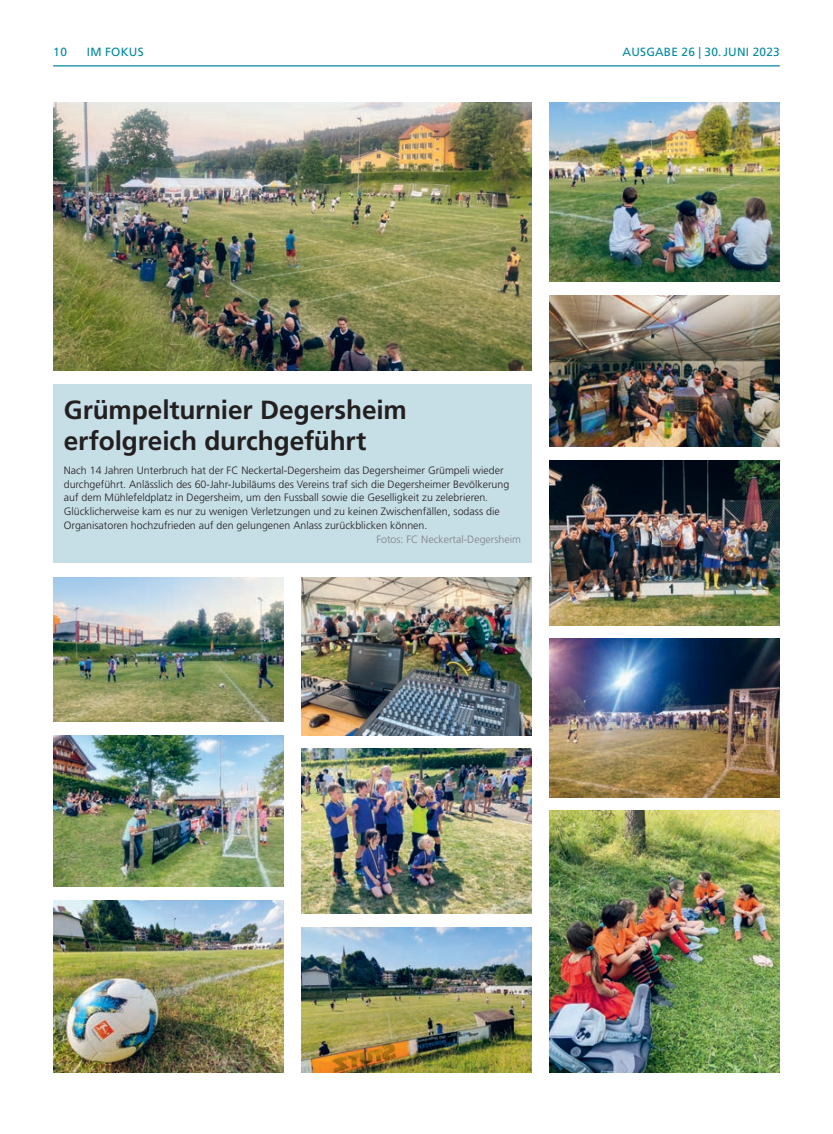
<style>
.page{position:relative;width:833px;height:1134px;background:#fff}
.page>*{position:absolute;margin:0;border:0;box-sizing:border-box;transform-origin:0 0}
.t1{font:700 26.25px/31.2px "Frutiger LT Std";letter-spacing:-.005em;color:#231f20}
.t2{font:11.88px "Frutiger LT Std";letter-spacing:.02em;color:#0289a0}
.t3{font:300 10.62px/13.8px "Frutiger LT Std";color:#231f20}
.t4{font:300 10.62px "Frutiger LT Std";color:#808285}
</style>
<div class="page">
<hr style="left:53px;top:65px;width:727px;height:1px;background:#0289a0">
<div style="left:53px;top:384px;width:478px;height:179px;background:#c6dee6"></div>
<img style="left:53px;top:103px;width:478px;height:268px">
<img style="left:549px;top:103px;width:231px;height:178px">
<img style="left:549px;top:295px;width:231px;height:151px">
<img style="left:549px;top:460px;width:231px;height:165px">
<img style="left:549px;top:639px;width:231px;height:158px">
<img style="left:53px;top:900px;width:230px;height:172px">
<img style="left:301px;top:928px;width:230px;height:144px">
<img style="left:549px;top:811px;width:231px;height:261px">
<img style="left:53px;top:577px;width:230px;height:144px">
<img style="left:301px;top:577px;width:230px;height:158px">
<img style="left:53px;top:735px;width:230px;height:151px">
<img style="left:301px;top:749px;width:230px;height:165px">
<p class="t2" style="left:53px;top:45px;width:15px">10</p>
<p class="t2" style="left:87px;top:45px;width:58px">IM FOKUS</p>
<p class="t2" style="left:622px;top:45px;width:18px">AUSGABE</p>
<p class="t2" style="left:681px;top:45px;width:55px">26 | 30.JUNI</p>
<p class="t2" style="left:752px;top:45px;width:29px">2023</p>
<h1 class="t1" style="left:64px;top:394px;width:345px">Grümpelturnier Degersheim erfolgreich durchgeführt</h1>
<p class="t3" style="left:64px;top:463px;width:447px">Nach 14 Jahren Unterbruch hat der FC Neckertal-Degersheim das Degersheimer Grümpeli wieder durchgeführt. Anlässlich des 60-Jahr-Jubiläums des Vereins traf sich die Degersheimer Bevölkerung auf dem Mühlefeldplatz in Degersheim, um den Fussball sowie die Geselligkeit zu zelebrieren.<br>Glücklicherweise kam es nur zu wenigen Verletzungen und zu keinen Zwischenfällen, sodass die Organisatoren hochzufrieden auf den gelungenen Anlass zurückblicken können.</p>
<p class="t4" style="left:376px;top:533px;width:146px">Fotos: FC Neckertal-Degersheim</p>
</div>
